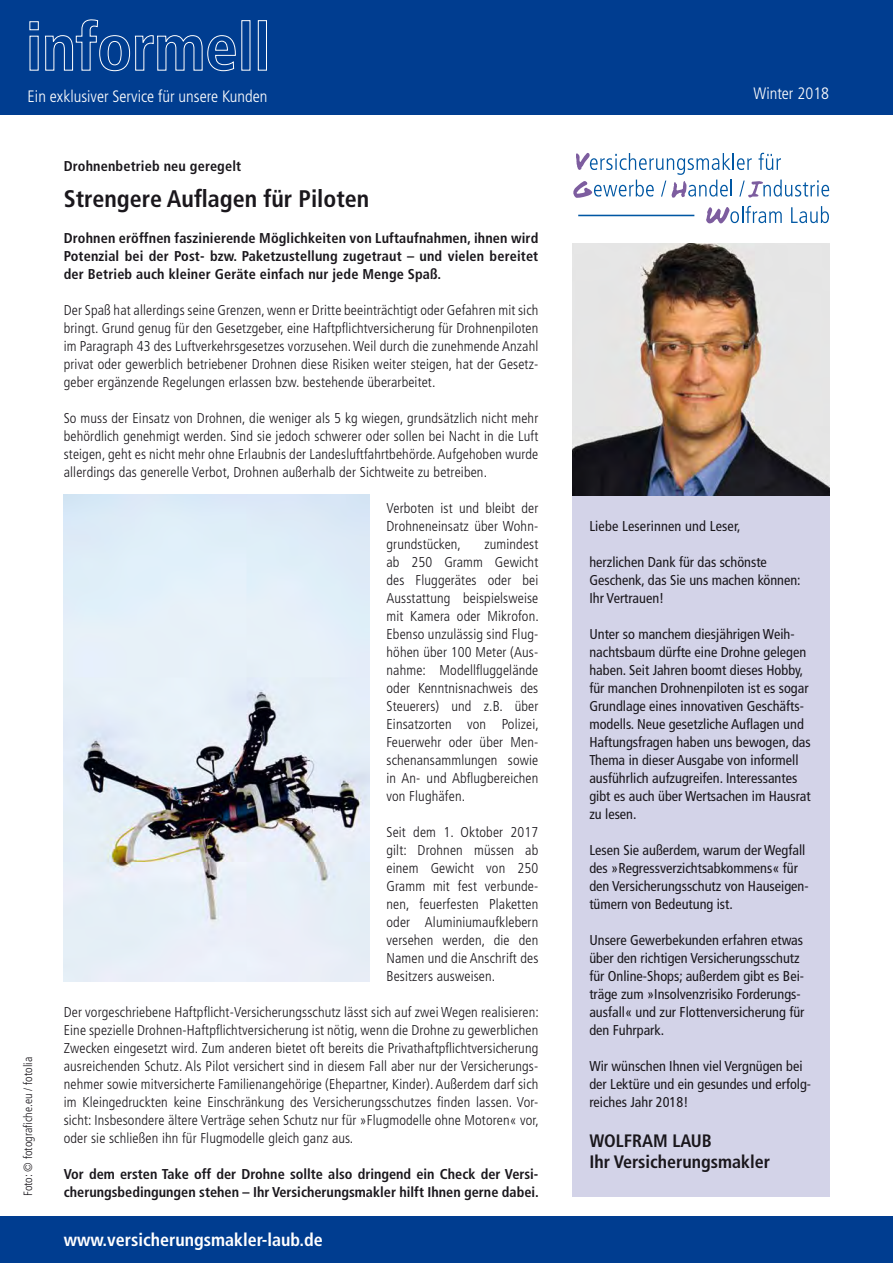
<style>
.page{position:relative;width:893px;height:1263px;background:#fff}
.page>*{position:absolute;margin:0;border:0;box-sizing:border-box;transform-origin:0 0}
.t1{font:700 condensed 24px "Frutiger LT Std";color:#1a171c}
.t2{font:700 condensed 18px/21.6px "Frutiger LT Std";color:#1a171c}
.t3{font:700 condensed 18px "Frutiger LT Std";color:#fff}
.t4{font:300 condensed 16.5px "Frutiger LT Std";color:#fff}
.t5{font:300 condensed 14.25px/18px "Frutiger LT Std";letter-spacing:.01em;color:#1a171c;text-align:justify}
.t6{font:condensed 14.25px/18px "Frutiger LT Std";color:#1a171c}
.t7{font:700 condensed 14.25px/18px "Frutiger LT Std";color:#1a171c;text-align:justify}
.t8{font:300 condensed 12px "Frutiger LT Std";color:#1a171c}
</style>
<div class="page">
<img style="left:64px;top:495px;width:305px;height:486px">
<div style="left:0;top:0;width:893px;height:115px;background:#003d90"></div>
<svg style="left:29px;top:21px;width:10px;height:50px"></svg>
<svg style="left:45px;top:19px;width:191px;height:52px"></svg>
<div style="left:258px;top:20px;width:9px;height:51px;border:1px solid #fff"></div>
<div style="left:0;top:1216px;width:893px;height:47px;background:#003d90"></div>
<svg style="left:573px;top:153px;width:256px;height:45px"></svg>
<svg style="left:706px;top:206px;width:76px;height:18px"></svg>
<svg style="left:791px;top:206px;width:38px;height:17px"></svg>
<hr style="left:578px;top:215px;width:116px;height:1px;background:#0057a3">
<div style="left:572px;top:260px;width:258px;height:937px;background:#d3d3e8"></div>
<img style="left:572px;top:243px;width:258px;height:252px">
<p class="t4" style="left:28px;top:87px;width:241px">Ein exklusiver Service für unsere Kunden</p>
<p class="t4" style="left:753px;top:84px;width:77px">Winter 2018</p>
<p class="t8" style="left:21px;top:1196px;width:140px;rotate:-90deg">Foto: © fotografiche.eu / fotolia</p>
<p class="t7" style="left:64px;top:157px;width:179px">Drohnenbetrieb neu geregelt</p>
<h1 class="t1" style="left:64px;top:185px;width:307px">Strengere Auflagen für Piloten</h1>
<p class="t7" style="left:64px;top:229px;width:476px">Drohnen eröffnen faszinierende Möglichkeiten von Luftaufnahmen, ihnen wird Potenzial bei der Post- bzw. Paketzustellung zugetraut – und vielen bereitet der Betrieb auch kleiner Geräte einfach nur jede Menge Spaß.</p>
<p class="t5" style="left:64px;top:301px;width:476px">Der Spaß hat allerdings seine Grenzen, wenn er Dritte beeinträchtigt oder Gefahren mit sich bringt. Grund genug für den Gesetzgeber, eine Haftpflichtversicherung für Drohnenpiloten im Paragraph 43 des Luftverkehrsgesetzes vorzusehen. Weil durch die zunehmende Anzahl privat oder gewerblich betriebener Drohnen diese Risiken weiter steigen, hat der Gesetz&shy;geber ergänzende Regelungen erlassen bzw. bestehende überarbeitet.</p>
<p class="t5" style="left:64px;top:409px;width:476px">So muss der Einsatz von Drohnen, die weniger als 5 kg wiegen, grundsätzlich nicht mehr behördlich genehmigt werden. Sind sie jedoch schwerer oder sollen bei Nacht in die Luft steigen, geht es nicht mehr ohne Erlaubnis der Landesluftfahrtbehörde. Aufgehoben wurde allerdings das generelle Verbot, Drohnen außerhalb der Sichtweite zu betreiben.</p>
<p class="t5" style="left:386px;top:499px;width:153px">Verboten ist und bleibt der Drohneneinsatz über Wohn&shy;grundstücken,</p>
<p class="t5" style="left:386px;top:535px;width:154px;text-indent:98px">zumindest ab 250 Gramm Gewicht des Fluggerätes oder bei Ausstattung beispielsweise mit Kamera oder Mikrofon.<br>Ebenso unzulässig sind Flug&shy;höhen über 100 Meter (Aus&shy;nahme: Modellfluggelände oder Kenntnisnachweis des Steuerers) und z.B. über Einsatzorten von Polizei, Feuerwehr oder über Men&shy;schenansammlungen sowie in An- und Abflugbereichen von Flughäfen.</p>
<p class="t5" style="left:386px;top:823px;width:153px">Seit dem 1. Oktober 2017 gilt: Drohnen müssen ab einem Gewicht von 250<br>Gramm mit fest verbunde&shy;nen, feuerfesten Plaketten oder Aluminiumaufklebern versehen werden, die den Namen und die Anschrift des Besitzers ausweisen.</p>
<p class="t5" style="left:64px;top:1003px;width:477px">Der vorgeschriebene Haftpflicht-Versicherungsschutz lässt sich auf zwei Wegen realisieren:<br>Eine spezielle Drohnen-Haftpflichtversicherung ist nötig, wenn die Drohne zu gewerblichen Zwecken eingesetzt wird. Zum anderen bietet oft bereits die Privathaftpflichtversicherung ausreichenden Schutz. Als Pilot versichert sind in diesem Fall aber nur der Versicherungs&shy;nehmer sowie mitversicherte Familienangehörige (Ehepartner, Kinder). Außerdem darf sich im Kleingedruckten keine Einschränkung des Versicherungsschutzes finden lassen. Vor&shy;sicht: Insbesondere ältere Verträge sehen Schutz nur für »Flugmodelle ohne Motoren« vor, oder sie schließen ihn für Flugmodelle gleich ganz aus.</p>
<p class="t7" style="left:64px;top:1165px;width:476px">Vor dem ersten Take off der Drohne sollte also dringend ein Check der Versi-</p>
<p class="t7" style="left:64px;top:1183px;width:477px">cherungsbedingungen stehen – Ihr Versicherungsmakler hilft Ihnen gerne dabei.</p>
<p class="t3" style="left:64px;top:1229px;width:260px">www.versicherungsmakler-laub.de</p>
<p class="t6" style="left:589px;top:517px;width:153px">Liebe Leserinnen und Leser,</p>
<p class="t6" style="left:589px;top:553px;width:213px">herzlichen Dank für das schönste<br>Geschenk, das Sie uns machen können:<br>Ihr Vertrauen!</p>
<p class="t6" style="left:589px;top:625px;width:223px">Unter so manchem diesjährigen Weih&shy;nachtsbaum dürfte eine Drohne gelegen haben. Seit Jahren boomt dieses Hobby, für manchen Drohnenpiloten ist es sogar Grundlage eines innovativen Geschäfts&shy;modells. Neue gesetzliche Auflagen und Haftungsfragen haben uns bewogen, das Thema in dieser Ausgabe von informell ausführlich aufzugreifen. Interessantes gibt es auch über Wertsachen im Hausrat zu lesen.</p>
<p class="t6" style="left:589px;top:841px;width:221px">Lesen Sie außerdem, warum der Wegfall des »Regressverzichtsabkommens« für den Versicherungsschutz von Hauseigen&shy;tümern von Bedeutung ist.</p>
<p class="t6" style="left:589px;top:931px;width:217px">Unsere Gewerbekunden erfahren etwas über den richtigen Versicherungsschutz für Online-Shops; außerdem gibt es Bei&shy;träge zum »Insolvenzrisiko Forderungs&shy;ausfall« und zur Flottenversicherung für den Fuhrpark.</p>
<p class="t6" style="left:589px;top:1057px;width:223px">Wir wünschen Ihnen viel Vergnügen bei der Lektüre und ein gesundes und erfolg&shy;reiches Jahr 2018!</p>
<p class="t2" style="left:589px;top:1130px;width:182px">WOLFRAM LAUB<br>Ihr Versicherungsmakler</p>
</div>
